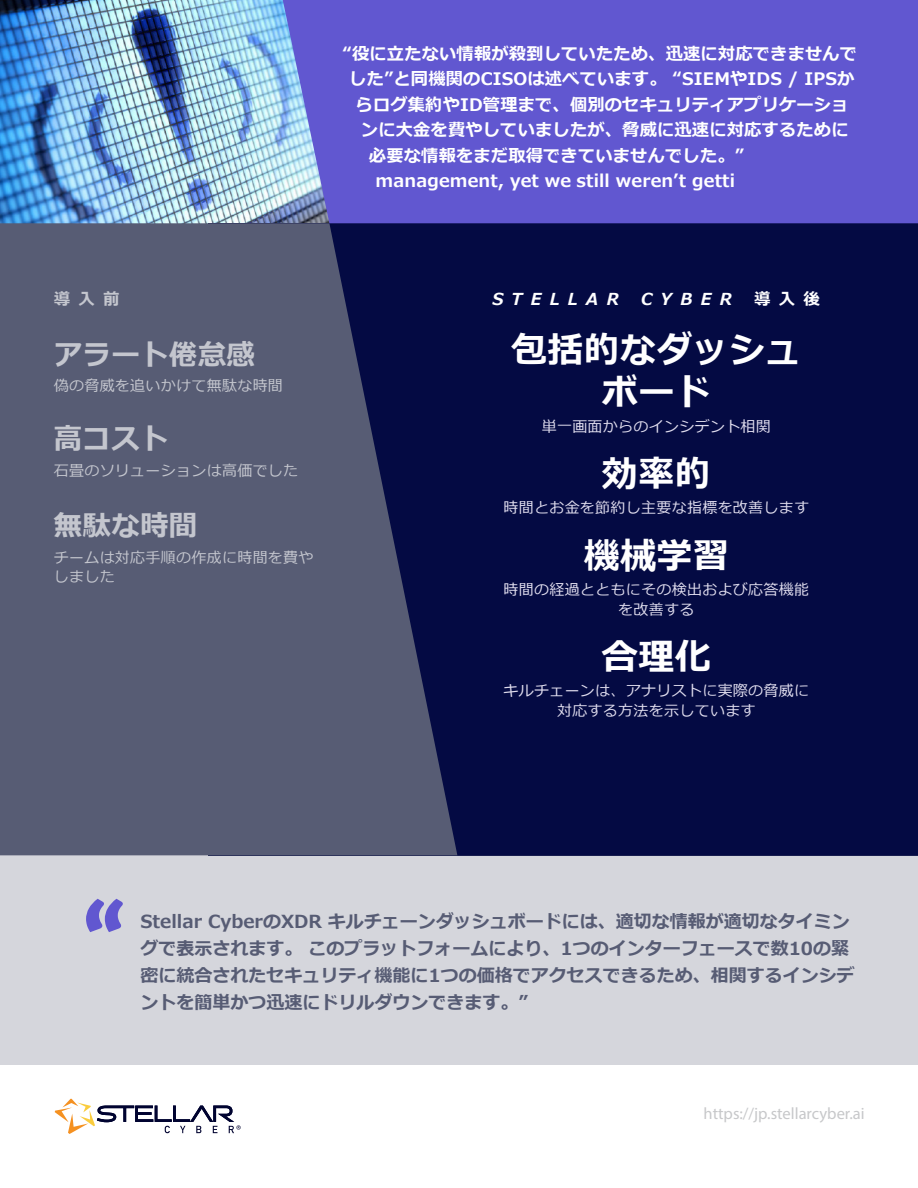
<style>
.page{position:relative;width:918px;height:1188px;background:#fff}
.page>*{position:absolute;margin:0;border:0;box-sizing:border-box;transform-origin:0 0}
.t1{font:900 105px "Lato";color:#6157d0}
.t2{font:700 36px/42px "Meiryo";letter-spacing:.01em;color:#fff;text-align:center}
.t3{font:700 28.5px "Meiryo";letter-spacing:.01em;color:#c4c6ce}
.t4{font:700 18px/27px "Meiryo";color:#575c74}
.t5{font:700 17.25px "Meiryo";letter-spacing:.01em;color:#fff}
.t6{font:16.5px "Myriad Pro";color:#c7c8ca}
.t7{font:italic 700 16.5px "Meiryo";letter-spacing:.5em;color:#fff}
.t8{font:italic 700 16.5px "Meiryo";color:#c4c6ce}
.t9{font:15px/19.5px "Meiryo";letter-spacing:.02em;color:#e0ddee;text-align:center}
.t10{font:15px/19.5px "Meiryo";letter-spacing:.02em;color:#c4c6ce}
</style>
<div class="page">
<img style="left:0;top:0;width:283px;height:223px">
<div style="left:209px;top:223px;width:709px;height:632px;background:#040a43"></div>
<svg style="left:0;top:223px;width:457px;height:632px;background:#4b506d"></svg>
<div style="left:283px;top:0;width:635px;height:223px;background:#6157d0"></div>
<svg style="left:55px;top:1099px;width:186px;height:35px"></svg>
<div style="left:0;top:855px;width:918px;height:210px;background:#d5d6dc"></div>
<p class="t5" style="left:343px;top:41px;width:516px">“役に立たない情報が殺到していたため、迅速に対応できませんで</p>
<p class="t5" style="left:349px;top:67px;width:507px">した”と同機関のCISOは述べています。 “SIEMやIDS / IPSか</p>
<p class="t5" style="left:356px;top:92px;width:494px">らログ集約やID管理まで、個別のセキュリティアプリケーショ</p>
<p class="t5" style="left:361px;top:118px;width:489px">ンに大金を費やしていましたが、脅威に迅速に対応するために</p>
<p class="t5" style="left:369px;top:143px;width:377px">必要な情報をまだ取得できていませんでした。”</p>
<p class="t5" style="left:376px;top:169px;width:361px">management, yet we still weren’t getti</p>
<p class="t8" style="left:54px;top:287px;width:67px">導入前</p>
<p class="t7" style="left:492px;top:287px;width:128px">STELLAR</p>
<p class="t7" style="left:641px;top:287px;width:93px">CYBER</p>
<p class="t7" style="left:754px;top:287px;width:67px">導入後</p>
<p class="t3" style="left:54px;top:335px;width:203px">アラート倦怠感</p>
<p class="t10" style="left:54px;top:377px;width:231px">偽の脅威を追いかけて無駄な時間</p>
<p class="t3" style="left:54px;top:419px;width:116px">高コスト</p>
<p class="t10" style="left:54px;top:461px;width:246px">石畳のソリューションは高価でした</p>
<p class="t3" style="left:54px;top:506px;width:145px">無駄な時間</p>
<p class="t10" style="left:54px;top:548px;width:261px">チームは対応手順の作成に時間を費やしました</p>
<p class="t2" style="left:511px;top:331px;width:292px">包括的なダッシュボード</p>
<p class="t9" style="left:542px;top:417px;width:231px">単一画面からのインシデント相関</p>
<p class="t2" style="left:602px;top:455px;width:110px">効率的</p>
<p class="t9" style="left:503px;top:499px;width:307px">時間とお金を節約し主要な指標を改善します</p>
<p class="t2" style="left:584px;top:537px;width:147px">機械学習</p>
<p class="t9" style="left:503px;top:581px;width:307px">時間の経過とともにその検出および応答機能を改善する</p>
<p class="t2" style="left:602px;top:638px;width:110px">合理化</p>
<p class="t9" style="left:503px;top:682px;width:307px">キルチェーンは、アナリストに実際の脅威に対応する方法を示しています</p>
<p class="t1" style="left:82px;top:882px;width:45px">“</p>
<p class="t4" style="left:141px;top:909px;width:716px">Stellar CyberのXDR キルチェーンダッシュボードには、適切な情報が適切なタイミングで表示されます。 このプラットフォームにより、1つのインターフェースで数10の緊密に統合されたセキュリティ機能に1つの価格でアクセスできるため、相関するインシデントを簡単かつ迅速にドリルダウンできます。”</p>
<p class="t6" style="left:704px;top:1103px;width:163px">https://jp.stellarcyber.ai</p>
</div>
